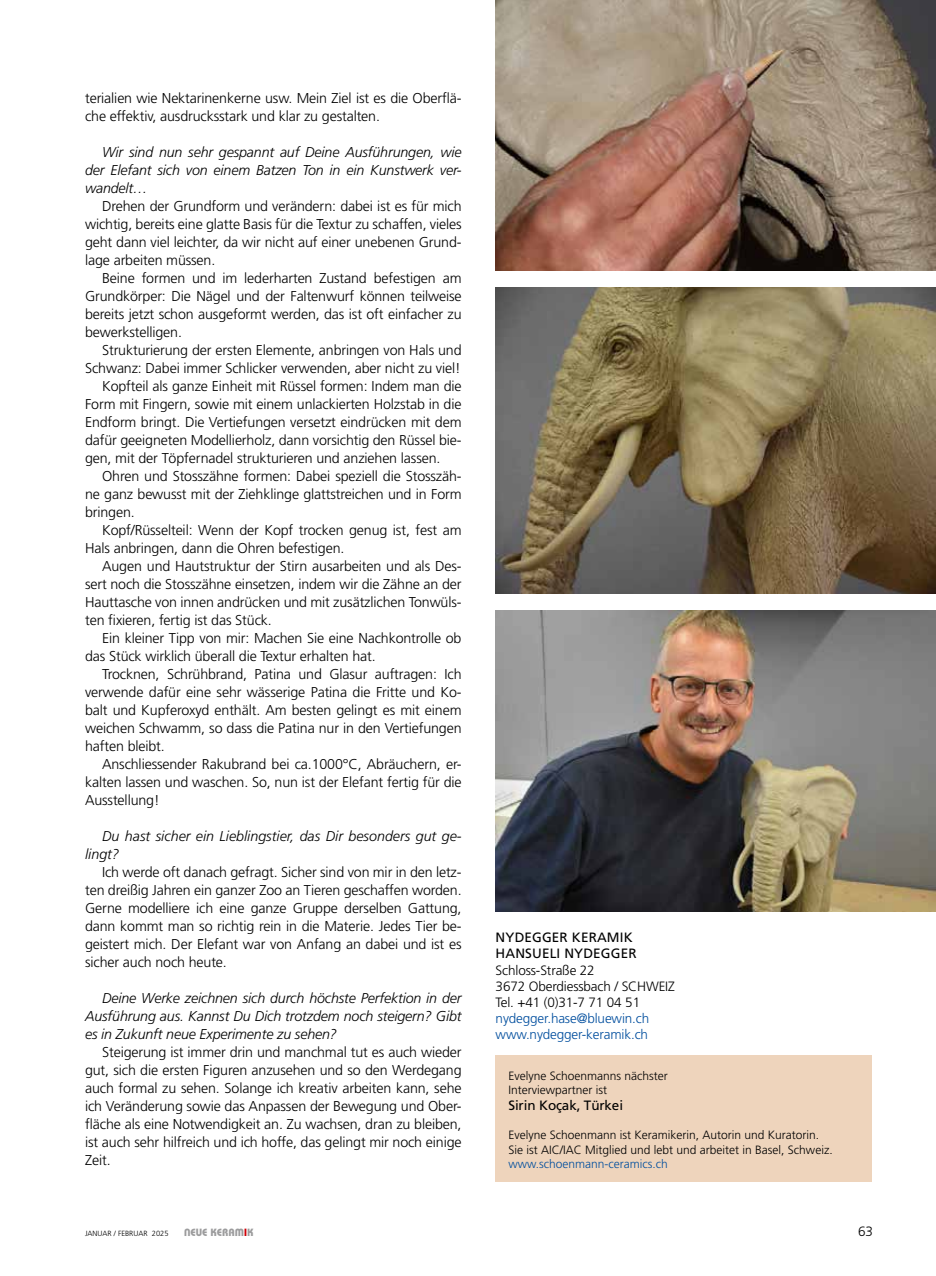
<style>
.page{position:relative;width:936px;height:1276px;background:#fff}
.page>*{position:absolute;margin:0;border:0;box-sizing:border-box;transform-origin:0 0}
.t1{font:300 14.25px/18px "Frutiger";letter-spacing:-.01em;color:#000;text-align:justify}
.t2{font:italic 300 14.25px/18px "Frutiger";letter-spacing:-.01em;color:#000;text-align:justify}
.t3{font:300 13.5px/16.2px "Frutiger";letter-spacing:-.01em;color:#000}
.t4{font:300 13.5px/16.2px "Frutiger";letter-spacing:-.01em;color:#004e9e}
.t5{font:13.5px/16.2px "Frutiger";letter-spacing:.01em;color:#000}
.t6{font:13.5px "Frutiger";letter-spacing:-.01em;color:#000}
.t7{font:300 12px/14.4px "Frutiger";color:#000}
.t8{font:300 12px "Frutiger";color:#004e9e}
.t9{font:10.5px "Keramik";color:#9c9c9d}
.t10{font:300 7.5px "Frutiger";color:#000}
.s1{color:#ce0107}
</style>
<div class="page">
<div style="left:495px;top:1055px;width:377px;height:127px;background:#eed4bc"></div>
<img style="left:496px;top:0;width:439px;height:270px">
<img style="left:495px;top:287px;width:440px;height:306px">
<img style="left:495px;top:610px;width:440px;height:301px">
<p class="t1" style="left:85px;top:89px;width:378px">terialien wie Nektarinenkerne usw. Mein Ziel ist es die Oberflä&shy;che effektiv, ausdrucksstark und klar zu gestalten.</p>
<p class="t2" style="left:85px;top:143px;width:378px;text-indent:17px">Wir sind nun sehr gespannt auf Deine Ausführungen, wie der Elefant sich von einem Batzen Ton in ein Kunstwerk ver&shy;wandelt…</p>
<p class="t1" style="left:85px;top:197px;width:378px;text-indent:17px">Drehen der Grundform und verändern: dabei ist es für mich wichtig, bereits eine glatte Basis für die Textur zu schaffen, vieles geht dann viel leichter, da wir nicht auf einer unebenen Grund&shy;lage arbeiten müssen.</p>
<p class="t1" style="left:85px;top:269px;width:378px;text-indent:17px">Beine formen und im lederharten Zustand befestigen am Grundkörper: Die Nägel und der Faltenwurf können teilweise bereits jetzt schon ausgeformt werden, das ist oft einfacher zu bewerkstelligen.</p>
<p class="t1" style="left:102px;top:341px;width:361px">Strukturierung der ersten Elemente, anbringen von Hals und</p>
<p class="t1" style="left:85px;top:359px;width:377px">Schwanz: Dabei immer Schlicker verwenden, aber nicht zu viel!</p>
<p class="t1" style="left:102px;top:377px;width:361px">Kopfteil als ganze Einheit mit Rüssel formen: Indem man die</p>
<p class="t1" style="left:85px;top:395px;width:378px">Form mit Fingern, sowie mit einem unlackierten Holzstab in die</p>
<p class="t1" style="left:85px;top:413px;width:378px">Endform bringt. Die Vertiefungen versetzt eindrücken mit dem</p>
<p class="t1" style="left:85px;top:431px;width:378px">dafür geeigneten Modellierholz, dann vorsichtig den Rüssel bie-</p>
<p class="t1" style="left:85px;top:449px;width:357px">gen, mit der Töpfernadel strukturieren und anziehen lassen.</p>
<p class="t1" style="left:102px;top:467px;width:361px">Ohren und Stosszähne formen: Dabei speziell die Stosszäh-</p>
<p class="t1" style="left:85px;top:485px;width:378px">ne ganz bewusst mit der Ziehklinge glattstreichen und in Form</p>
<p class="t1" style="left:85px;top:503px;width:51px">bringen.</p>
<p class="t1" style="left:102px;top:521px;width:361px">Kopf/Rüsselteil: Wenn der Kopf trocken genug ist, fest am</p>
<p class="t1" style="left:85px;top:539px;width:261px">Hals anbringen, dann die Ohren befestigen.</p>
<p class="t1" style="left:102px;top:557px;width:361px">Augen und Hautstruktur der Stirn ausarbeiten und als Des-</p>
<p class="t1" style="left:85px;top:575px;width:378px">sert noch die Stosszähne einsetzen, indem wir die Zähne an der</p>
<p class="t1" style="left:85px;top:593px;width:378px">Hauttasche von innen andrücken und mit zusätzlichen Tonwüls-</p>
<p class="t1" style="left:85px;top:611px;width:188px">ten fixieren, fertig ist das Stück.</p>
<p class="t1" style="left:102px;top:629px;width:361px">Ein kleiner Tipp von mir: Machen Sie eine Nachkontrolle ob</p>
<p class="t1" style="left:85px;top:647px;width:292px">das Stück wirklich überall die Textur erhalten hat.</p>
<p class="t1" style="left:102px;top:665px;width:361px">Trocknen, Schrühbrand, Patina und Glasur auftragen: Ich</p>
<p class="t1" style="left:85px;top:683px;width:378px">verwende dafür eine sehr wässerige Patina die Fritte und Ko-</p>
<p class="t1" style="left:85px;top:701px;width:378px">balt und Kupferoxyd enthält. Am besten gelingt es mit einem</p>
<p class="t1" style="left:85px;top:719px;width:378px">weichen Schwamm, so dass die Patina nur in den Vertiefungen</p>
<p class="t1" style="left:85px;top:737px;width:81px">haften bleibt.</p>
<p class="t1" style="left:102px;top:755px;width:361px">Anschliessender Rakubrand bei ca.1000°C, Abräuchern, er-</p>
<p class="t1" style="left:85px;top:773px;width:378px">kalten lassen und waschen. So, nun ist der Elefant fertig für die</p>
<p class="t1" style="left:85px;top:791px;width:76px">Ausstellung!</p>
<p class="t2" style="left:85px;top:827px;width:378px;text-indent:17px">Du hast sicher ein Lieblingstier, das Dir besonders gut ge&shy;lingt?</p>
<p class="t1" style="left:85px;top:863px;width:378px;text-indent:17px">Ich werde oft danach gefragt. Sicher sind von mir in den letz&shy;ten dreißig Jahren ein ganzer Zoo an Tieren geschaffen worden.<br>Gerne modelliere ich eine ganze Gruppe derselben Gattung, dann kommt man so richtig rein in die Materie. Jedes Tier be&shy;geistert mich. Der Elefant war von Anfang an dabei und ist es sicher auch noch heute.</p>
<p class="t2" style="left:85px;top:989px;width:378px;text-indent:17px">Deine Werke zeichnen sich durch höchste Perfektion in der Ausführung aus. Kannst Du Dich trotzdem noch steigern? Gibt es in Zukunft neue Experimente zu sehen?</p>
<p class="t1" style="left:85px;top:1043px;width:378px;text-indent:17px">Steigerung ist immer drin und manchmal tut es auch wieder gut, sich die ersten Figuren anzusehen und so den Werdegang auch formal zu sehen. Solange ich kreativ arbeiten kann, sehe ich Veränderung sowie das Anpassen der Bewegung und Ober&shy;fläche als eine Notwendigkeit an. Zu wachsen, dran zu bleiben, ist auch sehr hilfreich und ich hoffe, das gelingt mir noch einige Zeit.</p>
<p class="t5" style="left:495px;top:929px;width:142px">NYDEGGER KERAMIK<br>HANSUELI NYDEGGER</p>
<p class="t3" style="left:495px;top:961px;width:181px">Schloss-Straße 22<br>3672 Oberdiessbach / SCHWEIZ<br>Tel. +41 (0)31-7 71 04 51</p>
<p class="t4" style="left:495px;top:1010px;width:155px">nydegger.hase@bluewin.ch www.nydegger-keramik.ch</p>
<p class="t7" style="left:508px;top:1068px;width:161px">Evelyne Schoenmanns nächster<br>Interviewpartner ist</p>
<p class="t6" style="left:508px;top:1097px;width:116px">Sirin Koçak, Türkei</p>
<p class="t7" style="left:508px;top:1127px;width:326px">Evelyne Schoenmann ist Keramikerin, Autorin und Kuratorin.<br>Sie ist AIC/IAC Mitglied und lebt und arbeitet in Basel, Schweiz.</p>
<p class="t8" style="left:508px;top:1157px;width:161px">www.schoenmann-ceramics.ch</p>
<p class="t10" style="left:85px;top:1229px;width:85px">januar / Februar 2025</p>
<p class="t9" style="left:184px;top:1225px;width:71px">NEUE KERAM<span class="s1">I</span>K</p>
<p class="t3" style="left:858px;top:1223px;width:17px">63</p>
</div>
